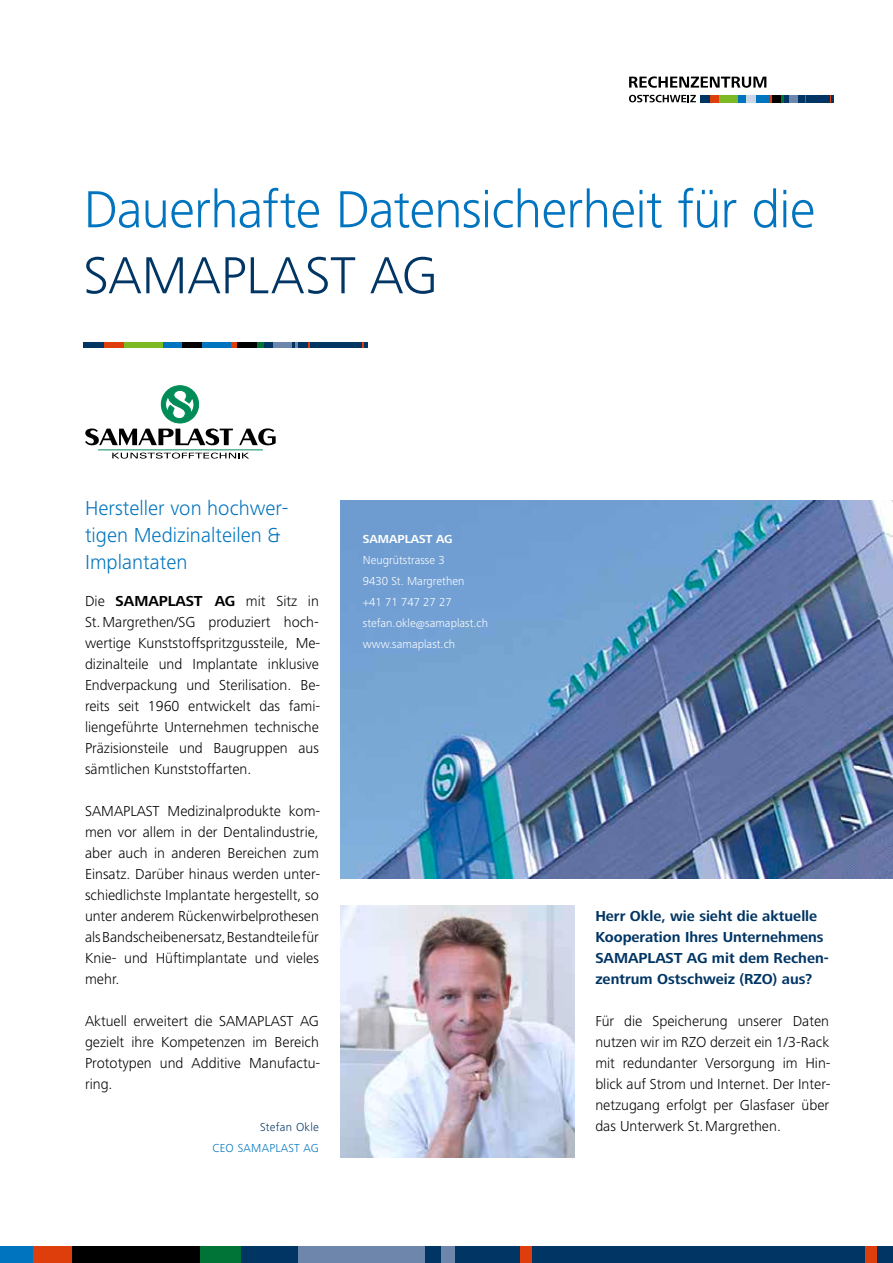
<style>
.page{position:relative;width:893px;height:1263px;background:#fff}
.page>*{position:absolute;margin:0;border:0;box-sizing:border-box;transform-origin:0 0}
.t1{font:300 54px "Frutiger Next LT";letter-spacing:-.015em;color:#0074be}
.t2{font:300 54px "Frutiger Next LT";color:#003564}
.t3{font:300 21px/27px "Frutiger Next LT";color:#0074be}
.t4{font:300 15px/21px "Frutiger Next LT";color:#000;text-align:justify}
.t5{font:700 15px/21px "Frutiger Next LT";color:#003564}
.t6{font:300 12px/21px "Frutiger Next LT";color:#fff}
.t7{font:300 12px "Frutiger Next LT";letter-spacing:.025em;color:#0074be}
.t8{font:700 12px "Frutiger Next LT";color:#fff}
.t9{font:300 12px "Frutiger Next LT";letter-spacing:.025em;color:#003564}
.s1{font-weight:700}
</style>
<div class="page">
<div style="left:877px;top:1247px;width:16px;height:16px;background:#003564"></div>
<div style="left:532px;top:1247px;width:333px;height:16px;background:#003564"></div>
<div style="left:454px;top:1247px;width:67px;height:16px;background:#003564"></div>
<div style="left:521px;top:1247px;width:11px;height:16px;background:#de3e0b"></div>
<div style="left:865px;top:1247px;width:12px;height:16px;background:#de3e0b"></div>
<div style="left:32px;top:1247px;width:40px;height:16px;background:#de3e0b"></div>
<div style="left:441px;top:1247px;width:13px;height:16px;background:#6e86ab"></div>
<div style="left:298px;top:1247px;width:127px;height:16px;background:#6e86ab"></div>
<div style="left:240px;top:1247px;width:58px;height:16px;background:#003564"></div>
<div style="left:425px;top:1247px;width:16px;height:16px;background:#003564"></div>
<div style="left:72px;top:1247px;width:128px;height:16px;background:#000"></div>
<div style="left:200px;top:1247px;width:41px;height:16px;background:#007336"></div>
<div style="left:0;top:1247px;width:32px;height:16px;background:#0074be"></div>
<div style="left:701px;top:95px;width:9px;height:7px;background:#003564"></div>
<div style="left:806px;top:95px;width:24px;height:7px;background:#003564"></div>
<div style="left:710px;top:95px;width:9px;height:7px;background:#de3e0b"></div>
<svg style="left:830px;top:95px;width:3px;height:7px"></svg>
<svg style="left:769px;top:95px;width:3px;height:7px"></svg>
<div style="left:719px;top:95px;width:19px;height:7px;background:#7cb925"></div>
<div style="left:738px;top:95px;width:8px;height:7px;background:#0074be"></div>
<div style="left:746px;top:95px;width:10px;height:7px;background:#cbd5e6"></div>
<div style="left:789px;top:95px;width:9px;height:7px;background:#6e86ab"></div>
<svg style="left:798px;top:95px;width:8px;height:7px"></svg>
<div style="left:772px;top:95px;width:9px;height:7px;background:#000"></div>
<svg style="left:781px;top:95px;width:8px;height:7px"></svg>
<div style="left:756px;top:95px;width:13px;height:7px;background:#0074be"></div>
<svg style="left:629px;top:76px;width:137px;height:12px"></svg>
<svg style="left:629px;top:95px;width:67px;height:7px"></svg>
<div style="left:84px;top:342px;width:20px;height:5px;background:#003564"></div>
<div style="left:309px;top:342px;width:53px;height:5px;background:#003564"></div>
<div style="left:297px;top:342px;width:11px;height:5px;background:#003564"></div>
<div style="left:104px;top:342px;width:20px;height:5px;background:#de3e0b"></div>
<svg style="left:362px;top:342px;width:6px;height:5px"></svg>
<svg style="left:231px;top:342px;width:6px;height:5px"></svg>
<div style="left:124px;top:342px;width:39px;height:5px;background:#7cb923"></div>
<div style="left:163px;top:342px;width:19px;height:5px;background:#0074be"></div>
<div style="left:182px;top:342px;width:21px;height:5px;background:#000"></div>
<div style="left:273px;top:342px;width:20px;height:5px;background:#6e86ab"></div>
<div style="left:264px;top:342px;width:9px;height:5px;background:#003564"></div>
<svg style="left:293px;top:342px;width:4px;height:5px"></svg>
<div style="left:237px;top:342px;width:20px;height:5px;background:#000"></div>
<svg style="left:257px;top:342px;width:7px;height:5px"></svg>
<div style="left:203px;top:342px;width:28px;height:5px;background:#0074be"></div>
<img style="left:340px;top:906px;width:234px;height:252px">
<img style="left:340px;top:501px;width:553px;height:378px">
<svg style="left:239px;top:428px;width:37px;height:18px"></svg>
<svg style="left:85px;top:428px;width:148px;height:17px"></svg>
<div style="left:161px;top:386px;width:38px;height:37px;background:#008c58;border-radius:50%"></div>
<div style="left:161px;top:386px;width:38px;height:37px;border:1px solid #008c58;border-radius:50%"></div>
<svg style="left:162px;top:390px;width:35px;height:30px"></svg>
<hr style="left:98px;top:450px;width:165px;height:1px;background:#008c58">
<svg style="left:112px;top:452px;width:137px;height:7px"></svg>
<h1 class="t1" style="left:84px;top:180px;width:733px">Dauerhafte Datensicherheit für die</h1>
<h1 class="t2" style="left:84px;top:246px;width:355px">SAMAPLAST AG</h1>
<h2 class="t3" style="left:85px;top:494px;width:205px">Hersteller von hochwer&shy;tigen Medizinalteilen &amp;<br>Implantaten</h2>
<p class="t4" style="left:85px;top:590px;width:237px">Die <span class="s1">SAMAPLAST AG</span> mit Sitz in St.Margrethen/SG produziert hoch&shy;wertige Kunststoffspritzgussteile, Me&shy;dizinalteile und Implantate inklusive Endverpackung und Sterilisation. Be&shy;reits seit 1960 entwickelt das fami&shy;liengeführte Unternehmen technische Präzisionsteile und Baugruppen aus sämtlichen Kunststoffarten.</p>
<p class="t4" style="left:85px;top:800px;width:237px">SAMAPLAST Medizinalprodukte kom&shy;men vor allem in der Dentalindustrie, aber auch in anderen Bereichen zum Einsatz. Darüber hinaus werden unter&shy;schiedlichste Implantate hergestellt, so unter anderem Rückenwirbelprothesen als Bandscheibenersatz, Bestandteile für Knie- und Hüftimplantate und vieles mehr.</p>
<p class="t4" style="left:85px;top:1010px;width:237px">Aktuell erweitert die SAMAPLAST AG gezielt ihre Kompetenzen im Bereich Prototypen und Additive Manufactu&shy;ring.</p>
<p class="t9" style="left:260px;top:1120px;width:60px">Stefan Okle</p>
<p class="t7" style="left:212px;top:1141px;width:108px">CEO SAMAPLAST AG</p>
<p class="t8" style="left:363px;top:532px;width:91px">SAMAPLAST AG</p>
<p class="t6" style="left:363px;top:549px;width:127px">Neugrütstrasse 3<br>9430 St. Margrethen<br>+41 71 747 27 27 stefan.okle@samaplast.ch www.samaplast.ch</p>
<p class="t5" style="left:595px;top:905px;width:235px">Herr Okle, wie sieht die aktuelle<br>Kooperation Ihres Unternehmens<br>SAMAPLAST AG mit dem Rechen&shy;zentrum Ostschweiz (RZO) aus?</p>
<p class="t4" style="left:595px;top:1010px;width:237px">Für die Speicherung unserer Daten nutzen wir im RZO derzeit ein 1/3-Rack mit redundanter Versorgung im Hin&shy;blick auf Strom und Internet. Der Inter&shy;netzugang erfolgt per Glasfaser über das Unterwerk St.Margrethen.</p>
</div>
